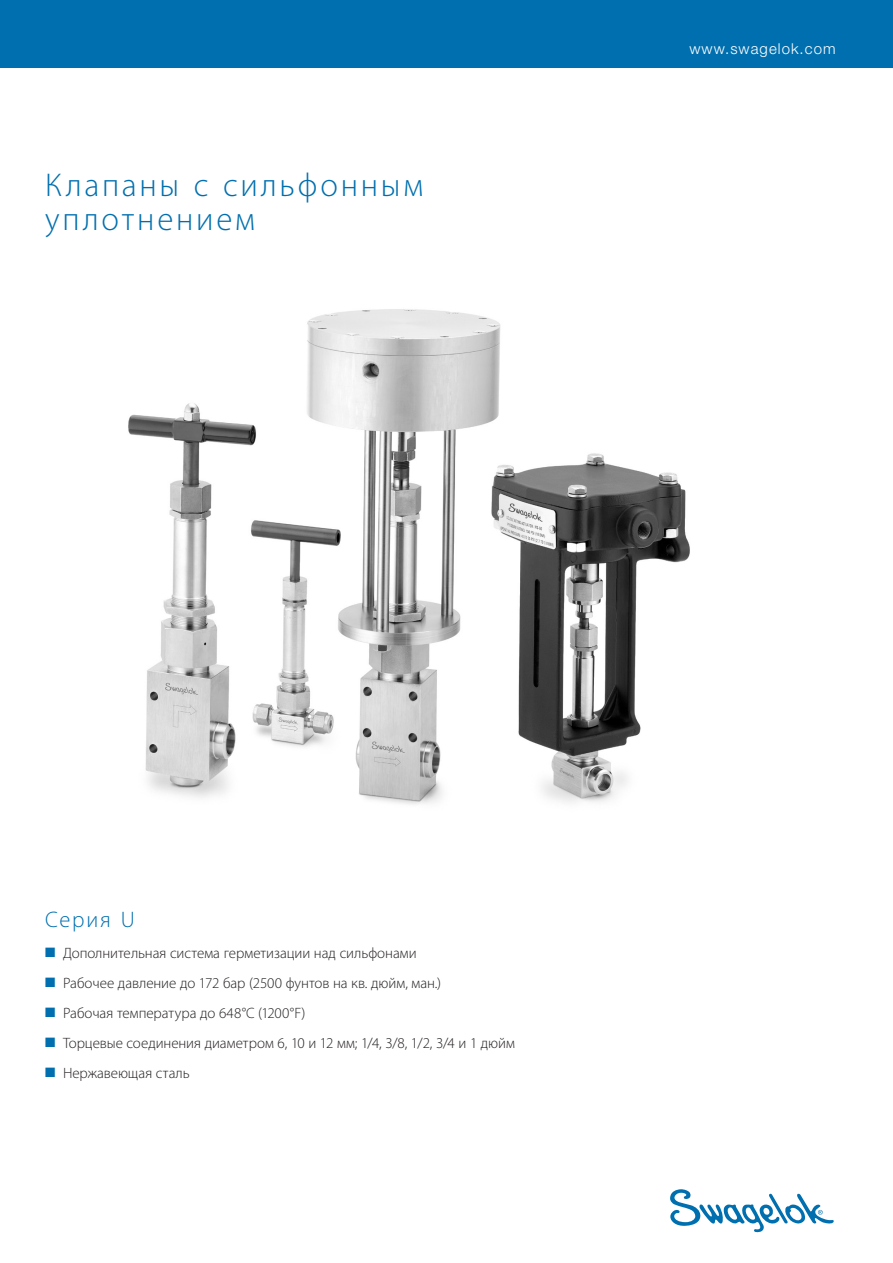
<style>
.page{position:relative;width:893px;height:1263px;background:#fff}
.page>*{position:absolute;margin:0;border:0;box-sizing:border-box;transform-origin:0 0}
.t1{font:300 33px/34.5px "Myriad Pro";letter-spacing:.085em;color:#006faf}
.series{font:300 22.5px "Myriad Pro";letter-spacing:.085em;color:#006faf}
.bullets{font:300 15px "Myriad Pro";letter-spacing:-.005em;color:#231f20}
.t2{font:300 15px "Helvetica Neue LT Std";letter-spacing:.07em;color:#fff}
.s1{color:#006faf}
</style>
<div class="page">
<img style="left:128px;top:309px;width:562px;height:496px">
<svg style="left:670px;top:1189px;width:164px;height:43px"></svg>
<div style="left:0;top:0;width:893px;height:68px;background:#006faf"></div>
<p class="t1" style="left:45px;top:167px;width:380px">Клапаны с сильфонным уплотнением</p>
<p class="t2" style="left:689px;top:39px;width:148px">www.swagelok.com</p>
<p class="series" style="left:45px;top:906px;width:92px">Серия U</p>
<p class="bullets" style="left:45px;top:943px;width:373px"><span class="s1">■</span> Дополнительная система герметизации над сильфонами</p>
<p class="bullets" style="left:45px;top:973px;width:398px"><span class="s1">■</span> Рабочее давление до 172 бар (2500 фунтов на кв. дюйм, ман.)</p>
<p class="bullets" style="left:45px;top:1003px;width:262px"><span class="s1">■</span> Рабочая температура до 648°C (1200°F)</p>
<p class="bullets" style="left:45px;top:1033px;width:472px"><span class="s1">■</span> Торцевые соединения диаметром 6, 10 и 12 мм; 1/4, 3/8, 1/2, 3/4 и 1 дюйм</p>
<p class="bullets" style="left:45px;top:1063px;width:146px"><span class="s1">■</span> Нержавеющая сталь</p>
</div>
